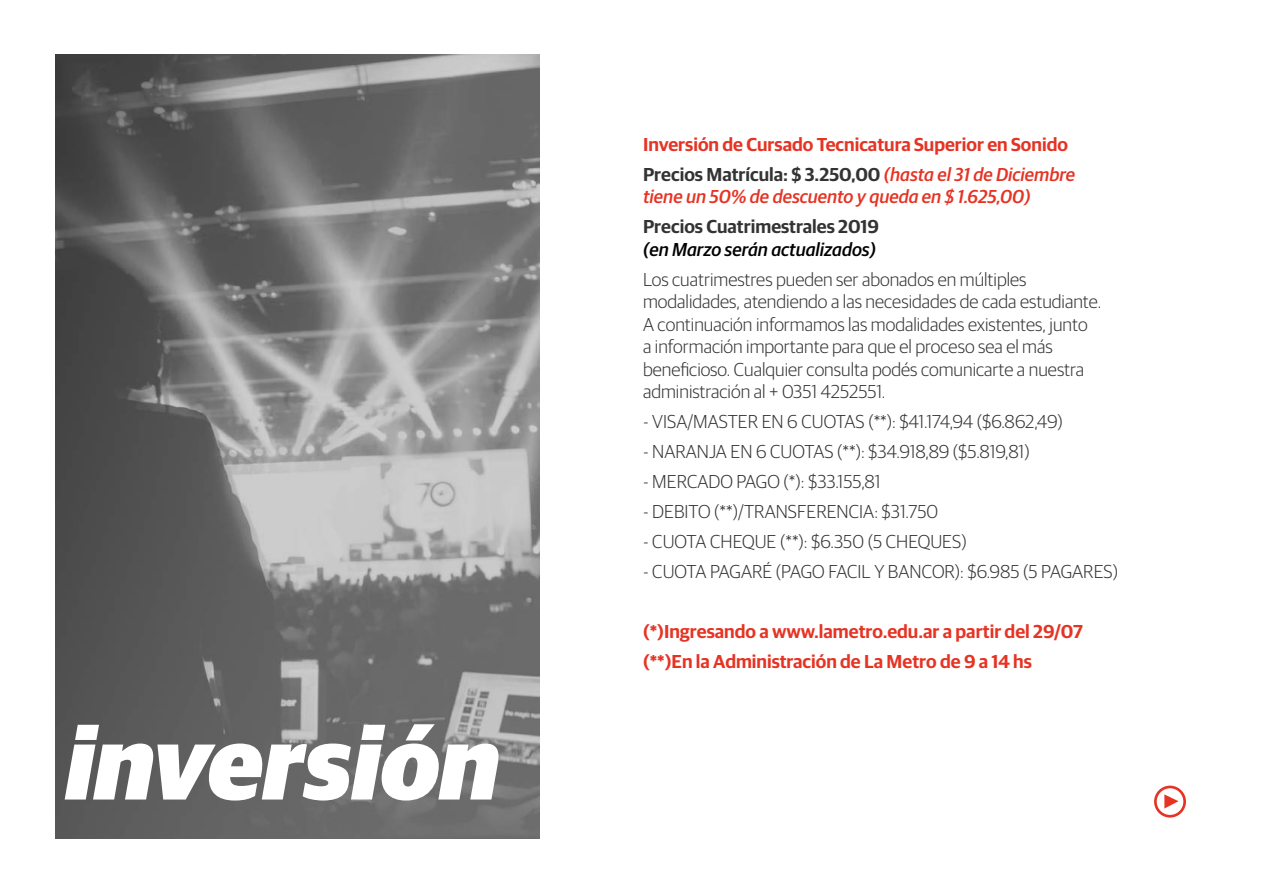
<style>
.page{position:relative;width:1263px;height:893px;background:#fff}
.page>*{position:absolute;margin:0;border:0;box-sizing:border-box;transform-origin:0 0}
.t1{font:italic 900 102px "Guardian Sans";color:#fff}
.t2{font:300 18.75px/22.5px "Guardian Sans";color:#333}
.t3{font:600 18.75px/30px "Guardian Sans";color:#e63323}
.t4{font:italic 500 18.75px "Guardian Sans";color:#e63323}
.t5{font:600 18.75px "Guardian Sans";color:#333}
.t6{font:italic 500 18.75px "Guardian Sans";color:#000}
.s1{color:#333}
.s2{font-weight:500;font-style:italic}
</style>
<div class="page">
<img style="left:55px;top:54px;width:485px;height:785px">
<svg style="left:1154px;top:786px;width:32px;height:32px"></svg>
<h1 class="t1" style="left:65px;top:686px;width:435px">inversión</h1>
<p class="t3" style="left:643px;top:128px;width:434px">Inversión de Cursado Tecnicatura Superior en Sonido<br><span class="s1">Precios Matrícula: $ 3.250,00</span> <span class="s2">(hasta el 31 de Diciembre</span></p>
<p class="t4" style="left:643px;top:183px;width:389px">tiene un 50% de descuento y queda en $ 1.625,00)</p>
<p class="t5" style="left:643px;top:213px;width:237px">Precios Cuatrimestrales 2019</p>
<p class="t6" style="left:643px;top:236px;width:234px">(en Marzo serán actualizados)</p>
<p class="t2" style="left:643px;top:267px;width:460px">Los cuatrimestres pueden ser abonados en múltiples modalidades, atendiendo a las necesidades de cada estudiante.<br>A continuación informamos las modalidades existentes, junto<br>a información importante para que el proceso sea el más beneficioso. Cualquier consulta podés comunicarte a nuestra administración al + 0351 4252551.</p>
<p class="t2" style="left:643px;top:409px;width:421px">- VISA/MASTER EN 6 CUOTAS (**): $41.174,94 ($6.862,49)</p>
<p class="t2" style="left:643px;top:439px;width:388px">- NARANJA EN 6 CUOTAS (**): $34.918,89 ($5.819,81)</p>
<p class="t2" style="left:643px;top:469px;width:239px">- MERCADO PAGO (*): $33.155,81</p>
<p class="t2" style="left:643px;top:499px;width:297px">- DEBITO (**)/TRANSFERENCIA: $31.750</p>
<p class="t2" style="left:643px;top:529px;width:325px">- CUOTA CHEQUE (**): $6.350 (5 CHEQUES)</p>
<p class="t2" style="left:643px;top:559px;width:476px">- CUOTA PAGARÉ (PAGO FACIL Y BANCOR): $6.985 (5 PAGARES)</p>
<p class="t3" style="left:643px;top:615px;width:441px">(*)Ingresando a www.lametro.edu.ar a partir del 29/07 (**)En la Administración de La Metro de 9 a 14 hs</p>
</div>
